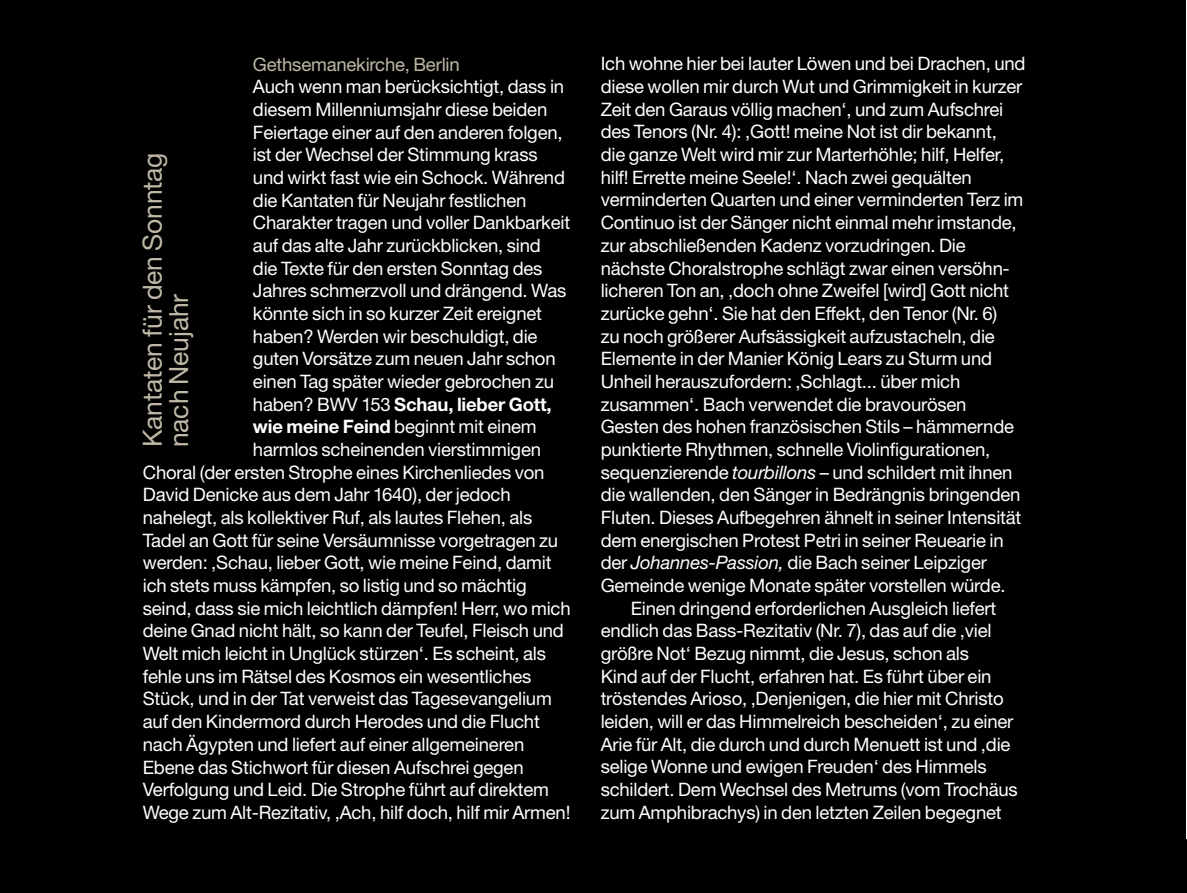
<style>
.page{position:relative;width:1187px;height:893px;background:#fff}
.page>*{position:absolute;margin:0;border:0;box-sizing:border-box;transform-origin:0 0}
.t1{font:26.4px/26.4px "Helvetica Neue";letter-spacing:-.005em;color:#bfb8a6}
.t2{font:18.45px "Helvetica Neue";letter-spacing:-.01em;color:#fff}
.t3{font:700 18.45px "Helvetica Neue";letter-spacing:-.01em;color:#fff}
.t4{font:18.45px "Helvetica Neue";letter-spacing:-.01em;color:#bfb8a6}
.s1{font-weight:400}
.s2{font-weight:700}
.s3{font-style:italic}
</style>
<div class="page">
<div style="left:0;top:0;width:1185px;height:893px;background:#000"></div>
<p class="t4" style="left:253px;top:53px;width:208px">Gethsemanekirche, Berlin</p>
<p class="t2" style="left:253px;top:76px;width:313px">Auch wenn man berücksichtigt, dass in</p>
<p class="t2" style="left:253px;top:98px;width:296px">diesem Millenniumsjahr diese beiden</p>
<p class="t2" style="left:253px;top:121px;width:311px">Feiertage einer auf den anderen folgen,</p>
<p class="t2" style="left:253px;top:144px;width:286px">ist der Wechsel der Stimmung krass</p>
<p class="t2" style="left:253px;top:166px;width:313px">und wirkt fast wie ein Schock. Während</p>
<p class="t2" style="left:253px;top:189px;width:275px">die Kantaten für Neujahr festlichen</p>
<p class="t2" style="left:253px;top:212px;width:319px">Charakter tragen und voller Dankbarkeit</p>
<p class="t2" style="left:253px;top:234px;width:289px">auf das alte Jahr zurückblicken, sind</p>
<p class="t2" style="left:253px;top:257px;width:291px">die Texte für den ersten Sonntag des</p>
<p class="t2" style="left:253px;top:280px;width:315px">Jahres schmerzvoll und drängend. Was</p>
<p class="t2" style="left:253px;top:302px;width:290px">könnte sich in so kurzer Zeit ereignet</p>
<p class="t2" style="left:253px;top:325px;width:286px">haben? Werden wir beschuldigt, die</p>
<p class="t2" style="left:253px;top:348px;width:304px">guten Vorsätze zum neuen Jahr schon</p>
<p class="t2" style="left:253px;top:370px;width:302px">einen Tag später wieder gebrochen zu</p>
<p class="t3" style="left:253px;top:393px;width:300px"><span class="s1">haben? BWV 153</span> Schau, lieber Gott,</p>
<p class="t2" style="left:253px;top:416px;width:285px"><span class="s2">wie meine Feind</span> beginnt mit einem</p>
<p class="t2" style="left:253px;top:438px;width:290px">harmlos scheinenden vierstimmigen</p>
<p class="t2" style="left:143px;top:461px;width:403px">Choral (der ersten Strophe eines Kirchenliedes von</p>
<p class="t2" style="left:143px;top:484px;width:369px">David Denicke aus dem Jahr 1640), der jedoch</p>
<p class="t2" style="left:143px;top:506px;width:391px">nahelegt, als kollektiver Ruf, als lautes Flehen, als</p>
<p class="t2" style="left:143px;top:529px;width:417px">Tadel an Gott für seine Versäumnisse vorgetragen zu</p>
<p class="t2" style="left:143px;top:552px;width:410px">werden: ‚Schau, lieber Gott, wie meine Feind, damit</p>
<p class="t2" style="left:143px;top:574px;width:385px">ich stets muss kämpfen, so listig und so mächtig</p>
<p class="t2" style="left:143px;top:597px;width:429px">seind, dass sie mich leichtlich dämpfen! Herr, wo mich</p>
<p class="t2" style="left:143px;top:620px;width:422px">deine Gnad nicht hält, so kann der Teufel, Fleisch und</p>
<p class="t2" style="left:143px;top:643px;width:405px">Welt mich leicht in Unglück stürzen‘. Es scheint, als</p>
<p class="t2" style="left:143px;top:665px;width:390px">fehle uns im Rätsel des Kosmos ein wesentliches</p>
<p class="t2" style="left:143px;top:688px;width:410px">Stück, und in der Tat verweist das Tagesevangelium</p>
<p class="t2" style="left:143px;top:711px;width:398px">auf den Kindermord durch Herodes und die Flucht</p>
<p class="t2" style="left:143px;top:733px;width:383px">nach Ägypten und liefert auf einer allgemeineren</p>
<p class="t2" style="left:143px;top:756px;width:382px">Ebene das Stichwort für diesen Aufschrei gegen</p>
<p class="t2" style="left:143px;top:779px;width:407px">Verfolgung und Leid. Die Strophe führt auf direktem</p>
<p class="t2" style="left:143px;top:801px;width:429px">Wege zum Alt-Rezitativ, ‚Ach, hilf doch, hilf mir Armen!</p>
<h1 class="t1" style="left:139px;top:447px;width:296px;rotate:-90deg">Kantaten für den Sonntag nach Neujahr</h1>
<p class="t2" style="left:600px;top:53px;width:426px">Ich wohne hier bei lauter Löwen und bei Drachen, und</p>
<p class="t2" style="left:600px;top:76px;width:423px">diese wollen mir durch Wut und Grimmigkeit in kurzer</p>
<p class="t2" style="left:600px;top:98px;width:404px">Zeit den Garaus völlig machen‘, und zum Aufschrei</p>
<p class="t2" style="left:600px;top:121px;width:397px">des Tenors (Nr. 4): ‚Gott! meine Not ist dir bekannt,</p>
<p class="t2" style="left:600px;top:144px;width:405px">die ganze Welt wird mir zur Marterhöhle; hilf, Helfer,</p>
<p class="t2" style="left:600px;top:166px;width:372px">hilf! Errette meine Seele!‘. Nach zwei gequälten</p>
<p class="t2" style="left:600px;top:189px;width:424px">verminder ten Quarten und einer verminderten Terz im</p>
<p class="t2" style="left:600px;top:212px;width:417px">Continuo ist der Sänger nicht einmal mehr imstande,</p>
<p class="t2" style="left:600px;top:234px;width:366px">zur abschließenden Kadenz vorzudringen. Die</p>
<p class="t2" style="left:600px;top:257px;width:410px">nächste Choralstrophe schlägt zwar einen versöhn -</p>
<p class="t2" style="left:600px;top:280px;width:410px">licheren Ton an, ‚doch ohne Zweifel [wird] Gott nicht</p>
<p class="t2" style="left:600px;top:302px;width:398px">zurücke gehn‘. Sie hat den Effekt, den Tenor (Nr. 6)</p>
<p class="t2" style="left:600px;top:325px;width:395px">zu noch größerer Aufsässigkeit aufzustacheln, die</p>
<p class="t2" style="left:600px;top:348px;width:393px">Elemente in der Manier König Lears zu Sturm und</p>
<p class="t2" style="left:600px;top:370px;width:361px">Unheil herauszufordern: ‚Schlagt... über mich</p>
<p class="t2" style="left:600px;top:393px;width:367px">zusammen‘. Bach verwendet die bravourösen</p>
<p class="t2" style="left:600px;top:416px;width:415px">Gesten des hohen französischen Stils – hämmernde</p>
<p class="t2" style="left:600px;top:438px;width:391px">punktierte Rhythmen, schnelle Violinfigurationen,</p>
<p class="t2" style="left:600px;top:461px;width:413px">sequenzierende <span class="s3">tourbillons</span> – und schildert mit ihnen</p>
<p class="t2" style="left:600px;top:484px;width:421px">die wallenden, den Sänger in Bedrängnis bringenden</p>
<p class="t2" style="left:600px;top:506px;width:422px">Fluten. Dieses Aufbegehren ähnelt in seiner Intensität</p>
<p class="t2" style="left:600px;top:529px;width:404px">dem energischen Protest Petri in seiner Reuearie in</p>
<p class="t2" style="left:600px;top:552px;width:388px">der <span class="s3">Johannes-Passion,</span> die Bach seiner Leipziger</p>
<p class="t2" style="left:600px;top:574px;width:406px">Gemeinde wenige Monate später vorstellen würde.</p>
<p class="t2" style="left:630px;top:597px;width:367px">Einen dringend erforderlichen Ausgleich liefert</p>
<p class="t2" style="left:600px;top:620px;width:392px">endlich das Bass-Rezitativ (Nr. 7), das auf die ‚viel</p>
<p class="t2" style="left:600px;top:642px;width:370px">größre Not‘ Bezug nimmt, die Jesus, schon als</p>
<p class="t2" style="left:600px;top:665px;width:392px">Kind auf der Flucht, erfahren hat. Es führt über ein</p>
<p class="t2" style="left:600px;top:688px;width:404px">tröstendes Arioso, ‚Denjenigen, die hier mit Christo</p>
<p class="t2" style="left:600px;top:710px;width:414px">leiden, will er das Himmelreich bescheiden‘, zu einer</p>
<p class="t2" style="left:600px;top:733px;width:411px">Arie für Alt, die durch und durch Menuett ist und ‚die</p>
<p class="t2" style="left:600px;top:756px;width:387px">selige Wonne und ewigen Freuden‘ des Himmels</p>
<p class="t2" style="left:600px;top:778px;width:419px">schildert. Dem Wechsel des Metrums (vom Trochäus</p>
<p class="t2" style="left:600px;top:801px;width:402px">zum Amphibrachys) in den letzten Zeilen begegnet</p>
</div>
